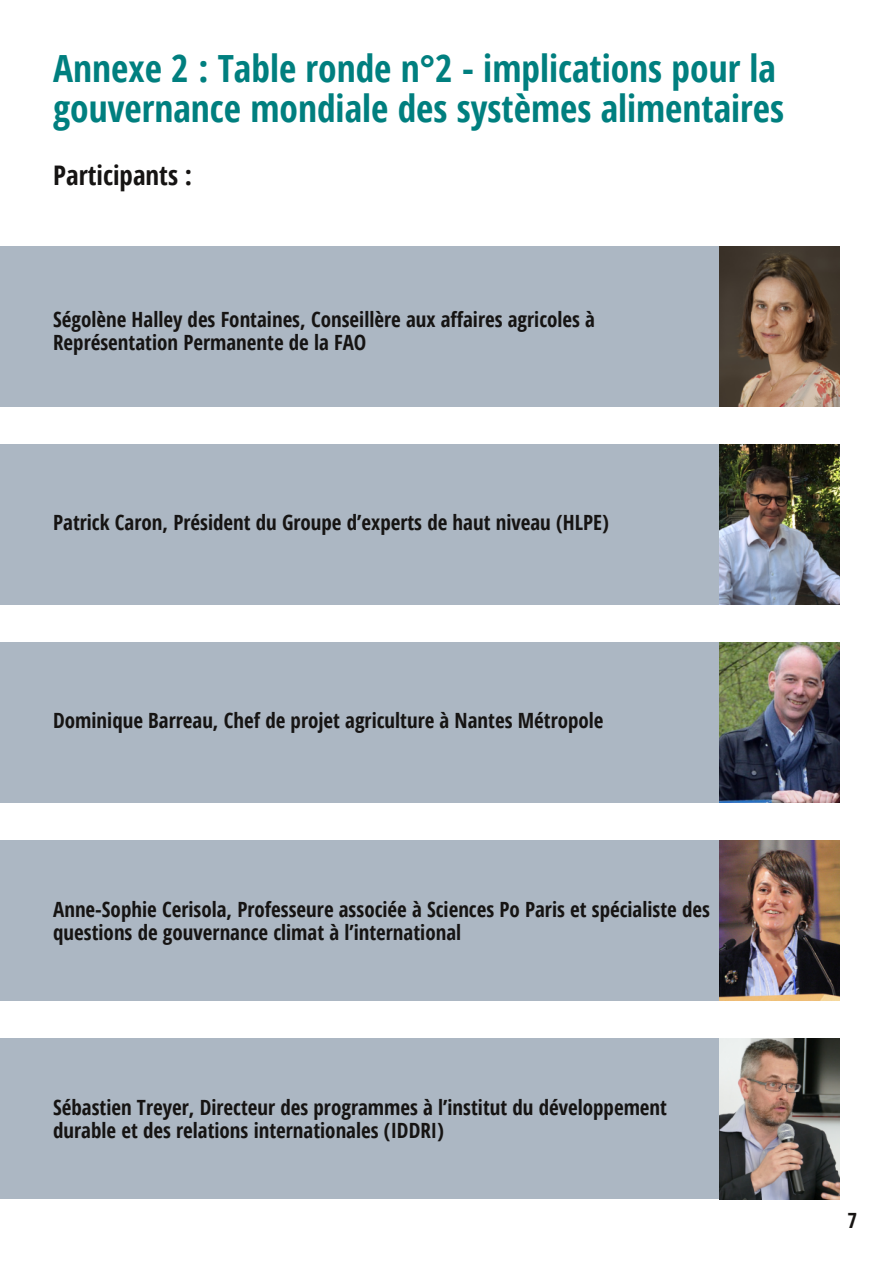
<style>
.page{position:relative;width:893px;height:1263px;background:#fff}
.page>*{position:absolute;margin:0;border:0;box-sizing:border-box;transform-origin:0 0}
.t1{font:700 37.5px/40.5px "Open Sans Condensed";color:#007f7f}
.t2{font:700 27px "Open Sans Condensed";color:#161413}
.t3{font:700 21px/22.5px "Open Sans Condensed";color:#161413}
</style>
<div class="page">
<div style="left:0;top:247px;width:840px;height:160px;background:#acb7c3"></div>
<img style="left:719px;top:247px;width:121px;height:160px">
<div style="left:0;top:445px;width:840px;height:160px;background:#acb7c3"></div>
<img style="left:719px;top:445px;width:120px;height:160px">
<div style="left:0;top:643px;width:840px;height:160px;background:#acb7c3"></div>
<img style="left:719px;top:643px;width:121px;height:160px">
<div style="left:0;top:841px;width:840px;height:160px;background:#acb7c3"></div>
<img style="left:719px;top:841px;width:121px;height:160px">
<div style="left:0;top:1039px;width:840px;height:160px;background:#acb7c3"></div>
<img style="left:719px;top:1039px;width:121px;height:160px">
<h1 class="t1" style="left:53px;top:47px;width:733px">Annexe 2 : Table ronde n°2 - implications pour la gouvernance mondiale des systèmes alimentaires</h1>
<p class="t2" style="left:53px;top:157px;width:140px">Participants :</p>
<p class="t3" style="left:53px;top:308px;width:543px">Ségolène Halley des Fontaines, Conseillère aux affaires agricoles à<br>Représentation Permanente de la FAO</p>
<p class="t3" style="left:53px;top:510px;width:557px">Patrick Caron, Président du Groupe d’experts de haut niveau (HLPE)</p>
<p class="t3" style="left:53px;top:708px;width:552px">Dominique Barreau, Chef de projet agriculture à Nantes Métropole</p>
<p class="t3" style="left:53px;top:898px;width:658px">Anne-Sophie Cerisola, Professeure associée à Sciences Po Paris et spécialiste des questions de gouvernance climat à l’international</p>
<p class="t3" style="left:53px;top:1096px;width:615px">Sébastien Treyer, Directeur des programmes à l’institut du développement durable et des relations internationales (IDDRI)</p>
<p class="t3" style="left:848px;top:1208px;width:11px">7</p>
</div>
